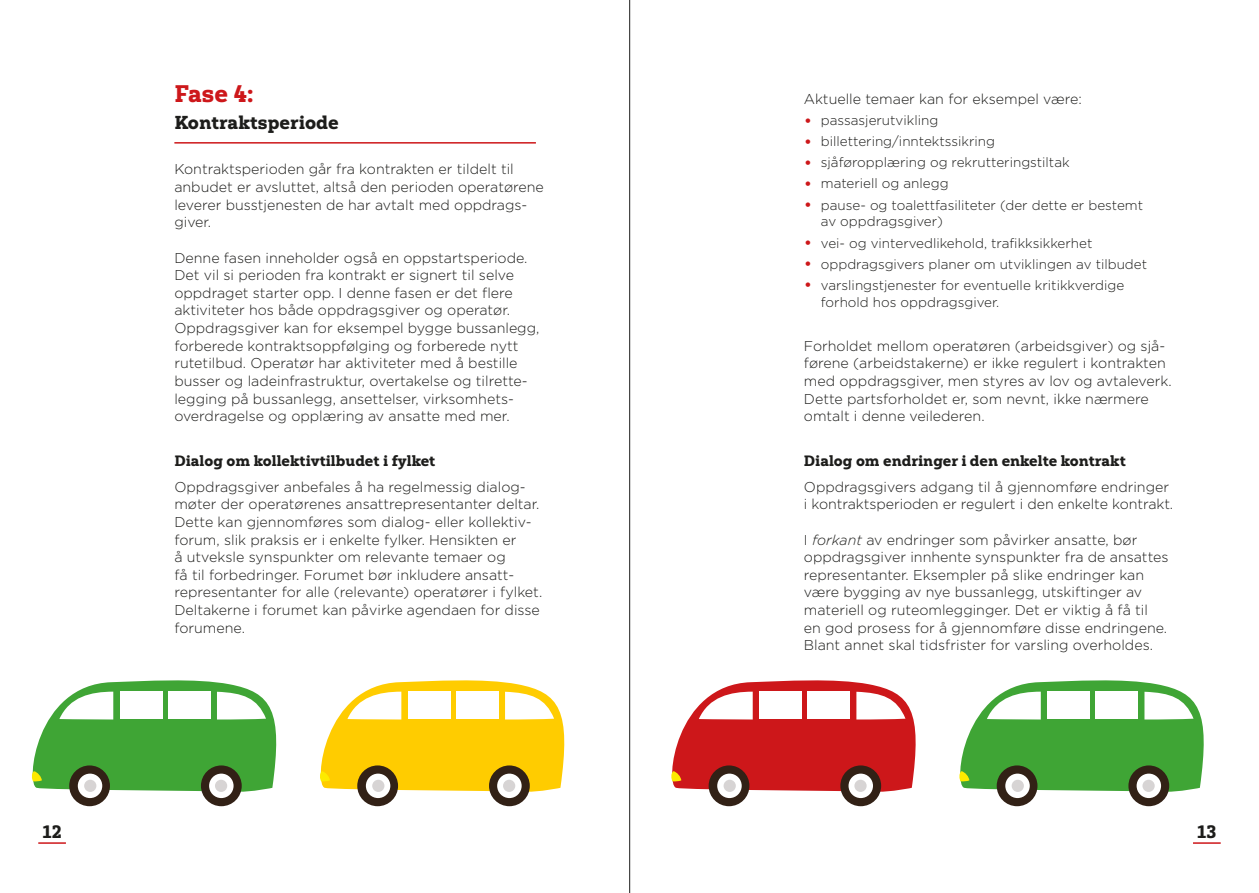
<style>
.page{position:relative;width:1259px;height:893px;background:#fff}
.page>*{position:absolute;margin:0;border:0;box-sizing:border-box;transform-origin:0 0}
.t1{font:24px "Yorkten Slab Nor Bla";color:#cd171a}
.t2{font:18.75px "Yorkten Slab Nor Bla";color:#1d1d1b}
.t3{font:18px "Yorkten Slab Nor Bla";color:#1d1d1b}
.t4{font:15px "Yorkten Slab Nor Bla";color:#1d1d1b}
.t5{font:300 14.25px/17.7px "Gotham";color:#1d1d1b}
.t6{font:300 13.5px/16.8px "Gotham";color:#1d1d1b}
.s1{font-size:18px;color:#cd171a}
.s2{font-family:"Gotham Rounded";font-style:italic}
</style>
<div class="page">
<hr style="left:38px;top:842px;width:28px;height:2px;background:#cd171a">
<hr style="left:1193px;top:842px;width:27px;height:2px;background:#cd171a">
<hr style="left:174px;top:142px;width:362px;height:2px;background:#cd171a">
<svg style="left:31px;top:680px;width:246px;height:112px"></svg>
<div style="left:69px;top:765px;width:41px;height:41px;background:#322116;border-radius:50%"></div>
<div style="left:78px;top:774px;width:24px;height:24px;background:#fff;border-radius:50%"></div>
<div style="left:84px;top:780px;width:12px;height:12px;background:#d7d4d4;border-radius:50%"></div>
<div style="left:201px;top:765px;width:41px;height:41px;background:#322116;border-radius:50%"></div>
<div style="left:209px;top:774px;width:24px;height:24px;background:#fff;border-radius:50%"></div>
<div style="left:215px;top:780px;width:12px;height:12px;background:#d7d4d4;border-radius:50%"></div>
<svg style="left:320px;top:680px;width:245px;height:112px"></svg>
<div style="left:357px;top:765px;width:41px;height:41px;background:#322116;border-radius:50%"></div>
<div style="left:366px;top:774px;width:24px;height:24px;background:#fff;border-radius:50%"></div>
<div style="left:372px;top:780px;width:12px;height:12px;background:#d7d4d4;border-radius:50%"></div>
<div style="left:489px;top:765px;width:41px;height:41px;background:#322116;border-radius:50%"></div>
<div style="left:497px;top:774px;width:24px;height:24px;background:#fff;border-radius:50%"></div>
<div style="left:503px;top:780px;width:12px;height:12px;background:#d7d4d4;border-radius:50%"></div>
<svg style="left:671px;top:680px;width:245px;height:112px"></svg>
<div style="left:708px;top:765px;width:41px;height:41px;background:#322116;border-radius:50%"></div>
<div style="left:717px;top:774px;width:24px;height:24px;background:#fff;border-radius:50%"></div>
<div style="left:723px;top:780px;width:13px;height:12px;background:#d7d4d4;border-radius:50%"></div>
<div style="left:840px;top:765px;width:41px;height:41px;background:#322116;border-radius:50%"></div>
<div style="left:848px;top:774px;width:25px;height:24px;background:#fff;border-radius:50%"></div>
<div style="left:854px;top:780px;width:12px;height:12px;background:#d7d4d4;border-radius:50%"></div>
<svg style="left:959px;top:680px;width:245px;height:112px"></svg>
<div style="left:996px;top:765px;width:41px;height:41px;background:#322116;border-radius:50%"></div>
<div style="left:1005px;top:774px;width:24px;height:24px;background:#fff;border-radius:50%"></div>
<div style="left:1011px;top:780px;width:13px;height:12px;background:#d7d4d4;border-radius:50%"></div>
<div style="left:1128px;top:765px;width:41px;height:41px;background:#322116;border-radius:50%"></div>
<div style="left:1136px;top:774px;width:25px;height:24px;background:#fff;border-radius:50%"></div>
<div style="left:1142px;top:780px;width:12px;height:12px;background:#d7d4d4;border-radius:50%"></div>
<hr style="left:629px;top:0;width:1px;height:893px;background:#1d1d1b">
<h1 class="t1" style="left:174px;top:79px;width:81px">Fase 4:</h1>
<h2 class="t2" style="left:174px;top:111px;width:166px">Kontraktsperiode</h2>
<p class="t5" style="left:174px;top:160px;width:371px">Kontraktsperioden går fra kontrakten er tildelt til anbudet er avsluttet, altså den perioden operatørene leverer busstjenesten de har avtalt med oppdrags&shy;giver.</p>
<p class="t5" style="left:174px;top:248px;width:366px">Denne fasen inneholder også en oppstartsperiode.<br>Det vil si perioden fra kontrakt er signert til selve oppdraget starter opp. I denne fasen er det flere aktiviteter hos både oppdragsgiver og operatør.<br>Oppdragsgiver kan for eksempel bygge bussanlegg, forberede kontraktsoppfølging og forberede nytt rutetilbud. Operatør har aktiviteter med å bestille busser og ladeinfrastruktur, overtakelse og tilrette&shy;legging på bussanlegg, ansettelser, virksomhets&shy;overdragelse og opplæring av ansatte med mer.</p>
<p class="t4" style="left:174px;top:452px;width:262px">Dialog om kollektivtilbudet i fylket</p>
<p class="t5" style="left:174px;top:478px;width:369px">Oppdragsgiver anbefales å ha regelmessig dialog&shy;møter der operatørenes ansattrepresentanter deltar.<br>Dette kan gjennomføres som dialog- eller kollektiv&shy;forum, slik praksis er i enkelte fylker. Hensikten er<br>å utveksle synspunkter om relevante temaer og<br>få til forbedringer. Forumet bør inkludere ansatt&shy;representanter for alle (relevante) operatører i fylket.<br>Deltakerne i forumet kan påvirke agendaen for disse forumene.</p>
<p class="t5" style="left:804px;top:90px;width:279px">Aktuelle temaer kan for eksempel være:</p>
<p class="t6" style="left:804px;top:112px;width:136px"><span class="s1">•</span> passasjerutvikling</p>
<p class="t6" style="left:804px;top:133px;width:193px"><span class="s1">•</span> billettering/inntektssikring</p>
<p class="t6" style="left:804px;top:154px;width:267px"><span class="s1">•</span> sjåføropplæring og rekrutteringstiltak</p>
<p class="t6" style="left:804px;top:175px;width:146px"><span class="s1">•</span> materiell og anlegg</p>
<p class="t6" style="left:821px;top:196px;width:324px;text-indent:-17px"><span class="s1">•</span> pause- og toalettfasiliteter (der dette er bestemt av oppdragsgiver)</p>
<p class="t6" style="left:804px;top:234px;width:290px"><span class="s1">•</span> vei- og vintervedlikehold, trafikksikkerhet</p>
<p class="t6" style="left:804px;top:255px;width:345px"><span class="s1">•</span> oppdragsgivers planer om utviklingen av tilbudet</p>
<p class="t6" style="left:821px;top:276px;width:305px;text-indent:-17px"><span class="s1">•</span> varslingstjenester for eventuelle kritikkverdige forhold hos oppdragsgiver.</p>
<p class="t5" style="left:804px;top:337px;width:369px">Forholdet mellom operatøren (arbeidsgiver) og sjå&shy;førene (arbeidstakerne) er ikke regulert i kontrakten med oppdragsgiver, men styres av lov og avtaleverk.<br>Dette partsforholdet er, som nevnt, ikke nærmere omtalt i denne veilederen.</p>
<p class="t4" style="left:804px;top:452px;width:323px">Dialog om endringer i den enkelte kontrakt</p>
<p class="t5" style="left:804px;top:478px;width:371px">Oppdragsgivers adgang til å gjennomføre endringer i kontraktsperioden er regulert i den enkelte kontrakt.</p>
<p class="t5" style="left:804px;top:530px;width:366px">I <span class="s2">forkant</span> av endringer som påvirker ansatte, bør oppdragsgiver innhente synspunkter fra de ansattes representanter. Eksempler på slike endringer kan være bygging av nye bussanlegg, utskiftinger av materiell og ruteomlegginger. Det er viktig å få til en god prosess for å gjennomføre disse endringene.<br>Blant annet skal tidsfrister for varsling overholdes.</p>
<p class="t3" style="left:43px;top:820px;width:21px">12</p>
<p class="t3" style="left:1197px;top:820px;width:21px">13</p>
</div>
